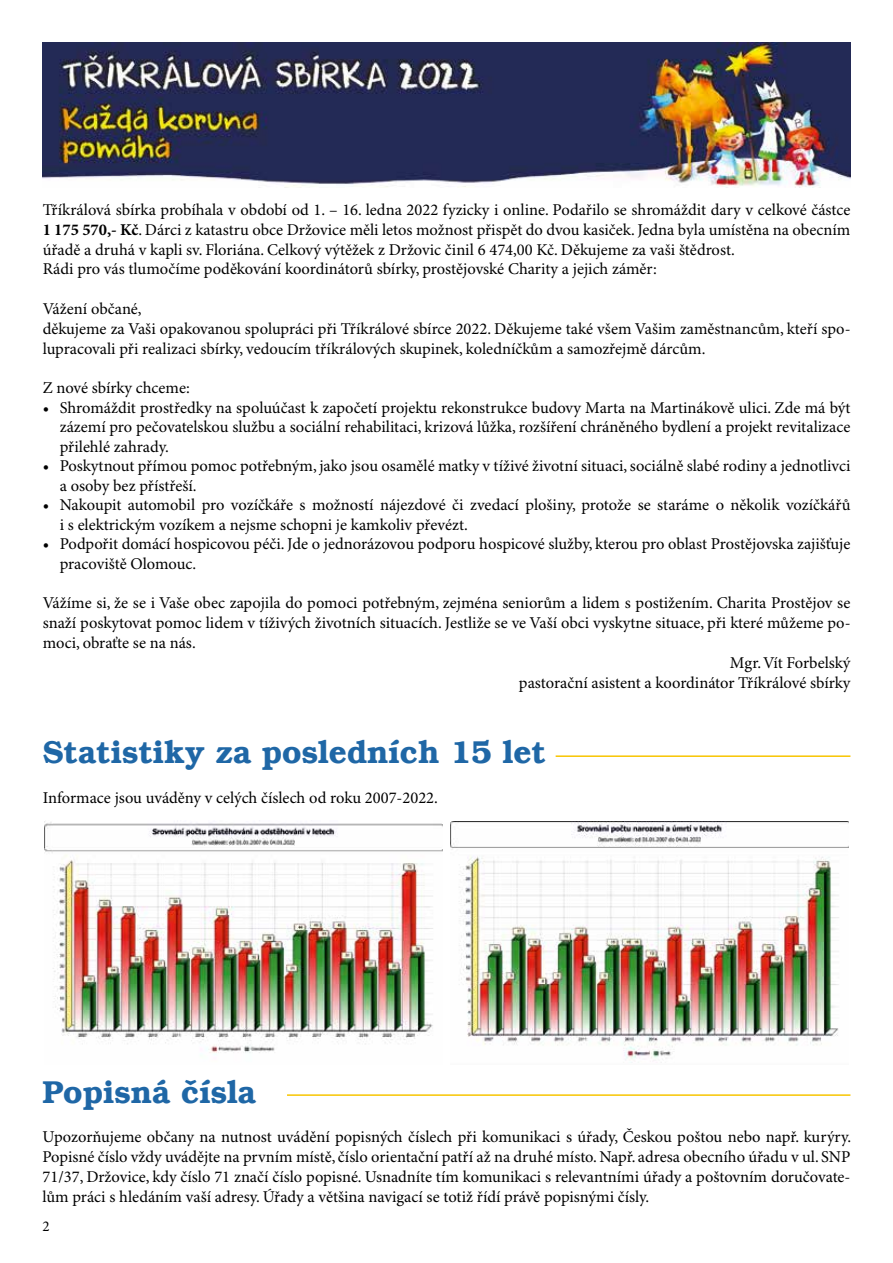
<style>
.page{position:relative;width:893px;height:1263px;background:#fff}
.page>*{position:absolute;margin:0;border:0;box-sizing:border-box;transform-origin:0 0}
.t1{font:600 31.5px "Bookman";color:#1f67a6}
.t2{font:16.5px/19.8px "Minion Pro";color:#000}
.t3{font:15px "Minion Pro";color:#000}
.s1{font-weight:700}
</style>
<div class="page">
<hr style="left:556px;top:755px;width:294px;height:2px;background:#f8c500">
<img style="left:43px;top:43px;width:808px;height:145px">
<img style="left:44px;top:821px;width:399px;height:234px">
<img style="left:450px;top:822px;width:399px;height:241px">
<hr style="left:287px;top:1094px;width:563px;height:2px;background:#f8c500">
<p class="t2" style="left:43px;top:201px;width:809px">Tříkrálová sbírka probíhala v období od 1. – 16. ledna 2022 fyzicky i online. Podařilo se shromáždit dary v celkové částce <span class="s1">1 175 570,- Kč</span>. Dárci z katastru obce Držovice měli letos možnost přispět do dvou kasiček. Jedna byla umístěna na obecním úřadě a druhá v kapli sv. Floriána. Celkový výtěžek z Držovic činil 6 474,00 Kč. Děkujeme za vaši štědrost.<br>Rádi pro vás tlumočíme poděkování koordinátorů sbírky, prostějovské Charity a jejich záměr:</p>
<p class="t2" style="left:43px;top:300px;width:809px">Vážení občané,<br>děkujeme za Vaši opakovanou spolupráci při Tříkrálové sbírce 2022. Děkujeme také všem Vašim zaměstnancům, kteří spo&shy;lupracovali při realizaci sbírky, vedoucím tříkrálových skupinek, koledníčkům a samozřejmě dárcům.</p>
<p class="t2" style="left:43px;top:379px;width:149px">Z nové sbírky chceme:</p>
<p class="t2" style="left:60px;top:398px;width:792px;text-align:justify;text-indent:-17px">• Shromáždit prostředky na spoluúčast k započetí projektu rekonstrukce budovy Marta na Martinákově ulici. Zde má být zázemí pro pečovatelskou službu a sociální rehabilitaci, krizová lůžka, rozšíření chráněného bydlení a projekt revitalizace přilehlé zahrady.</p>
<p class="t2" style="left:60px;top:457px;width:792px;text-indent:-17px">• Poskytnout přímou pomoc potřebným, jako jsou osamělé matky v tíživé životní situaci, sociálně slabé rodiny a jednotlivci a osoby bez přístřeší.</p>
<p class="t2" style="left:60px;top:496px;width:792px;text-indent:-17px">• Nakoupit automobil pro vozíčkáře s možností nájezdové či zvedací plošiny, protože se staráme o několik vozíčkářů i s elektrickým vozíkem a nejsme schopni je kamkoliv převézt.</p>
<p class="t2" style="left:60px;top:535px;width:792px;text-indent:-17px">• Podpořit domácí hospicovou péči. Jde o jednorázovou podporu hospicové služby, kterou pro oblast Prostějovska zajišťuje pracoviště Olomouc.</p>
<p class="t2" style="left:43px;top:594px;width:809px">Vážíme si, že se i Vaše obec zapojila do pomoci potřebným, zejména seniorům a lidem s postižením. Charita Prostějov se</p>
<p class="t2" style="left:43px;top:614px;width:809px">snaží poskytovat pomoc lidem v tíživých životních situacích. Jestliže se ve Vaší obci vyskytne situace, při které můžeme po-</p>
<p class="t2" style="left:43px;top:633px;width:155px">moci, obraťte se na nás.</p>
<p class="t2" style="left:730px;top:653px;width:122px">Mgr. Vít Forbelský</p>
<p class="t2" style="left:519px;top:673px;width:333px">pastorační asistent a koordinátor Tříkrálové sbírky</p>
<h1 class="t1" style="left:43px;top:734px;width:505px">Statistiky za posledních 15 let</h1>
<p class="t2" style="left:43px;top:788px;width:397px">Informace jsou uváděny v celých číslech od roku 2007-2022.</p>
<h1 class="t1" style="left:43px;top:1073px;width:215px">Popisná čísla</h1>
<p class="t2" style="left:43px;top:1128px;width:810px;text-align:justify">Upozorňujeme občany na nutnost uvádění popisných číslech při komunikaci s úřady, Českou poštou nebo např. kurýry.<br>Popisné číslo vždy uvádějte na prvním místě, číslo orientační patří až na druhé místo. Např. adresa obecního úřadu v ul. SNP 71/37, Držovice, kdy číslo 71 značí číslo popisné. Usnadníte tím komunikaci s relevantními úřady a poštovním doručovate&shy;lům práci s hledáním vaší adresy. Úřady a většina navigací se totiž řídí právě popisnými čísly.</p>
<p class="t3" style="left:43px;top:1217px;width:9px">2</p>
</div>
